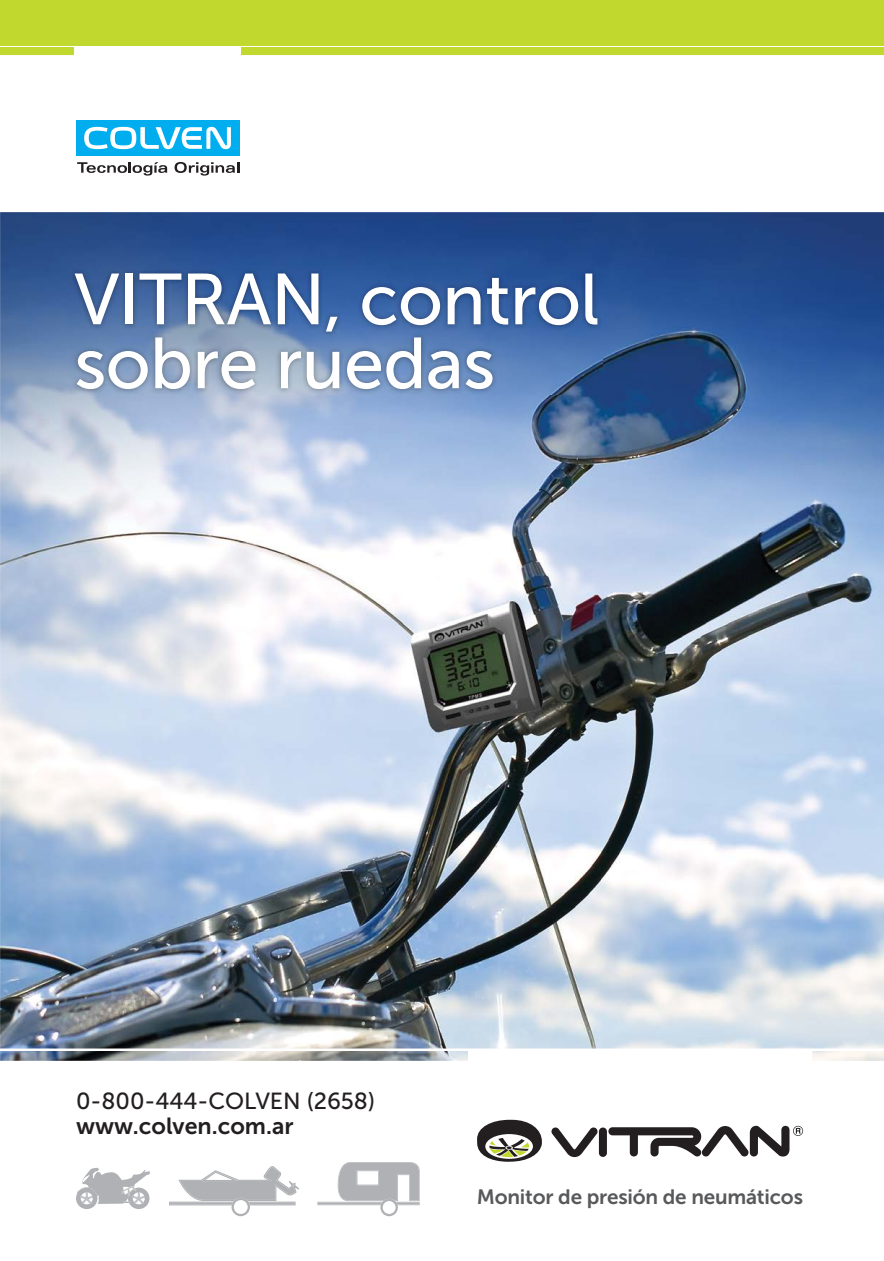
<style>
.page{position:relative;width:884px;height:1261px;background:#fff}
.page>*{position:absolute;margin:0;border:0;box-sizing:border-box;transform-origin:0 0}
.t1{font:71.85px/63.9px "Museo Sans 500";letter-spacing:-.01em;color:#fff}
.t2{font:23.25px "Museo Sans 500";color:#231f20}
.t3{font:23.25px "Museo Sans 700";color:#231f20}
.t4{font:20.7px "Museo Sans 700";letter-spacing:-.01em;color:#58595b}
</style>
<div class="page">
<img style="left:0;top:212px;width:883px;height:848px">
<svg style="left:77px;top:162px;width:90px;height:13px"></svg>
<svg style="left:174px;top:162px;width:65px;height:13px"></svg>
<div style="left:76px;top:120px;width:163px;height:36px;background:#00aeef"></div>
<svg style="left:84px;top:127px;width:147px;height:22px"></svg>
<svg style="left:0;top:1048px;width:883px;height:2px"></svg>
<div style="left:468px;top:1049px;width:343px;height:23px;background:#fff"></div>
<svg style="left:477px;top:1119px;width:64px;height:42px"></svg>
<svg style="left:551px;top:1125px;width:251px;height:31px"></svg>
<img style="left:69px;top:268px;width:533px;height:126px">
<div style="left:0;top:0;width:883px;height:55px;background:#c1d82f"></div>
<div style="left:75px;top:47px;width:166px;height:8px;background:#fff"></div>
<hr style="left:0;top:46px;width:883px;height:1px;background:#fff">
<svg style="left:169px;top:1166px;width:130px;height:49px"></svg>
<svg style="left:317px;top:1162px;width:102px;height:53px"></svg>
<svg style="left:76px;top:1167px;width:74px;height:41px"></svg>
<h1 class="t1" style="left:74px;top:273px;width:526px">VITRAN, control sobre ruedas</h1>
<p class="t2" style="left:76px;top:1092px;width:300px">0-800-444-COLVEN (2658)</p>
<p class="t3" style="left:76px;top:1117px;width:219px">www.colven.com.ar</p>
<p class="t4" style="left:476px;top:1189px;width:327px">Monitor de presión de neumáticos</p>
</div>
